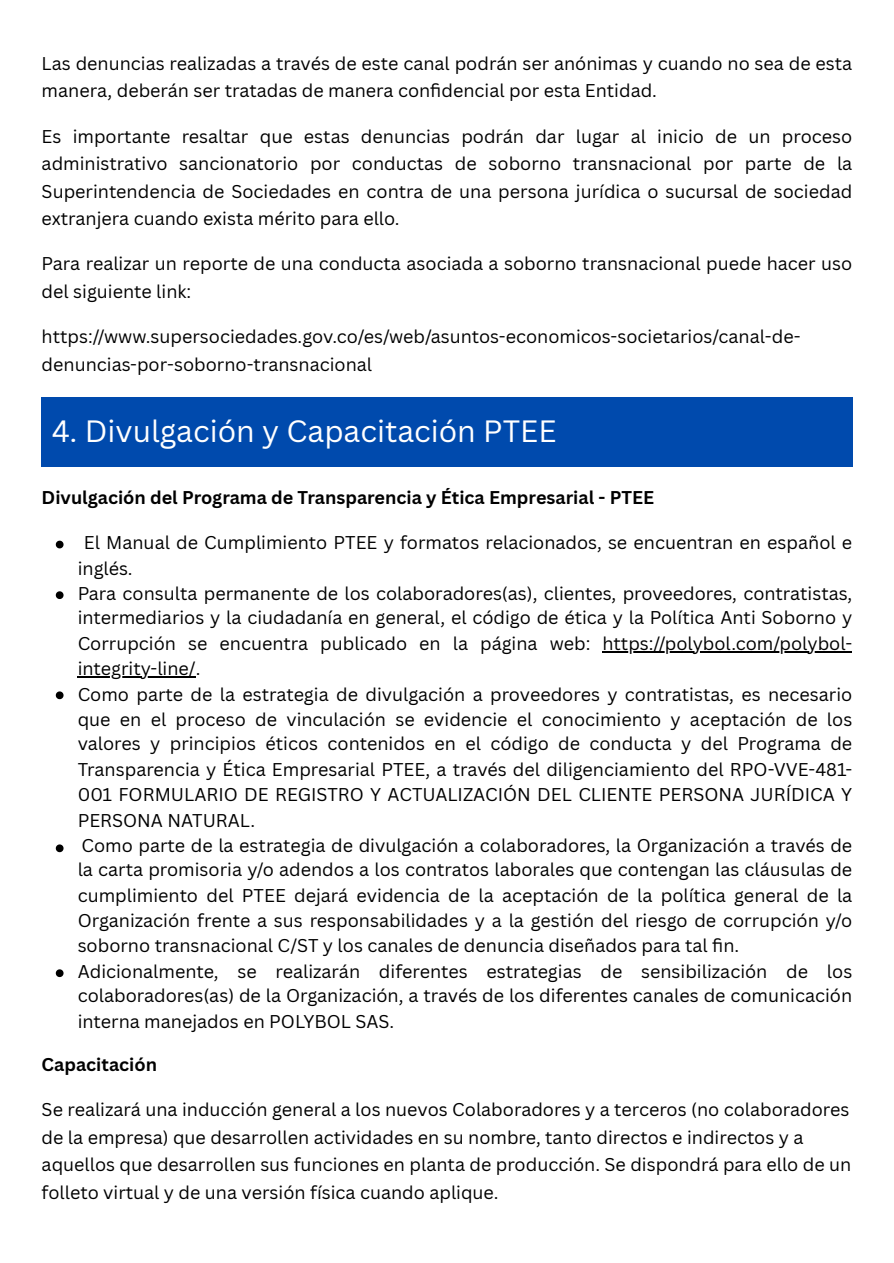
<style>
.page{position:relative;width:894px;height:1263px;background:#fff}
.page>*{position:absolute;margin:0;border:0;box-sizing:border-box;transform-origin:0 0}
.t1{font:30px "Canva Sans";color:#fff}
.t2{font:18px/25.2px "Canva Sans";color:#000}
.t3{font:700 18px "Canva Sans";color:#000}
</style>
<div class="page">
<div style="left:42px;top:397px;width:810px;height:70px;background:#004aad"></div>
<svg style="left:56px;top:541px;width:7px;height:7px"></svg>
<svg style="left:56px;top:591px;width:7px;height:8px"></svg>
<hr style="left:602px;top:651px;width:250px;height:2px;background:#000">
<hr style="left:78px;top:676px;width:118px;height:1px;background:#000">
<svg style="left:56px;top:691px;width:7px;height:8px"></svg>
<svg style="left:56px;top:844px;width:7px;height:8px"></svg>
<svg style="left:56px;top:969px;width:7px;height:8px"></svg>
<p class="t2" style="left:42px;top:49px;width:811px;line-height:27px">Las denuncias realizadas a través de este canal podrán ser anónimas y cuando no sea de esta manera, deberán ser tratadas de manera confi dencial por esta Entidad.</p>
<p class="t2" style="left:42px;top:122px;width:811px;line-height:27.3px;text-align:justify">Es importante resaltar que estas denuncias podrán dar lugar al inicio de un proceso administrativo sancionatorio por conductas de soborno transnacional por parte de la Superintendencia de Sociedades en contra de una persona jurídica o sucursal de sociedad extranjera cuando exista mérito para ello.</p>
<p class="t2" style="left:42px;top:249px;width:811px;line-height:28.2px">Para realizar un reporte de una conducta asociada a soborno transnacional puede hacer uso del siguiente link:</p>
<p class="t2" style="left:42px;top:322px;width:760px;line-height:28.2px">https://www.supersociedades.gov.co/es/web/asuntos-economicos-societarios/canal-de&shy;denuncias-por-soborno-transnacional</p>
<p class="t1" style="left:52px;top:410px;width:506px">4. Divulgación y Capacitación PTEE</p>
<h2 class="t3" style="left:42px;top:485px;width:614px">Divulgación del Programa de Transparencia y Ética Empresarial - PTEE</h2>
<p class="t2" style="left:78px;top:529px;width:775px;line-height:25.8px;text-indent:6px">El Manual de Cumplimiento PTEE y formatos relacionados, se encuentran en español e inglés.</p>
<p class="t2" style="left:78px;top:580px;width:775px;text-align:justify">Para consulta permanente de los colaboradores(as), clientes, proveedores, contratistas, intermediarios y la ciudadanía en general, el código de ética y la Política Anti Soborno y Corrupción se encuentra publicado en la página web: https://polybol.com/polybol&shy;integrity-line/.</p>
<p class="t2" style="left:78px;top:681px;width:775px;text-align:justify">Como parte de la estrategia de divulgación a proveedores y contratistas, es necesario que en el proceso de vinculación se evidencie el conocimiento y aceptación de los valores y principios éticos contenidos en el código de conducta y del Programa de Transparencia y Ética Empresarial PTEE, a través del diligenciamiento del RPO-VVE-481- 001 FORMULARIO DE REGISTRO Y ACTUALIZACIÓN DEL CLIENTE PERSONA JURÍDICA Y PERSONA NATURAL.</p>
<p class="t2" style="left:78px;top:832px;width:775px;text-align:justify">Como parte de la estrategia de divulgación a colaboradores, la Organización a través de la carta promisoria y/o adendos a los contratos laborales que contengan las cláusulas de cumplimiento del PTEE dejará evidencia de la aceptación de la política general de la Organización frente a sus responsabilidades y a la gestión del riesgo de corrupción y/o soborno transnacional C/ST y los canales de denuncia diseñados para tal fi n.</p>
<p class="t2" style="left:78px;top:958px;width:775px;text-align:justify">Adicionalmente, se realizarán diferentes estrategias de sensibilización de los colaboradores(as) de la Organización, a través de los diferentes canales de comunicación interna manejados en POLYBOL SAS.</p>
<h2 class="t3" style="left:42px;top:1052px;width:117px">Capacitación</h2>
<p class="t2" style="left:42px;top:1095px;width:811px;line-height:27.8px">Se realizará una inducción general a los nuevos Colaboradores y a terceros (no colaboradores de la empresa) que desarrollen actividades en su nombre, tanto directos e indirectos y a aquellos que desarrollen sus funciones en planta de producción. Se dispondrá para ello de un folleto virtual y de una versión física cuando aplique.</p>
</div>
